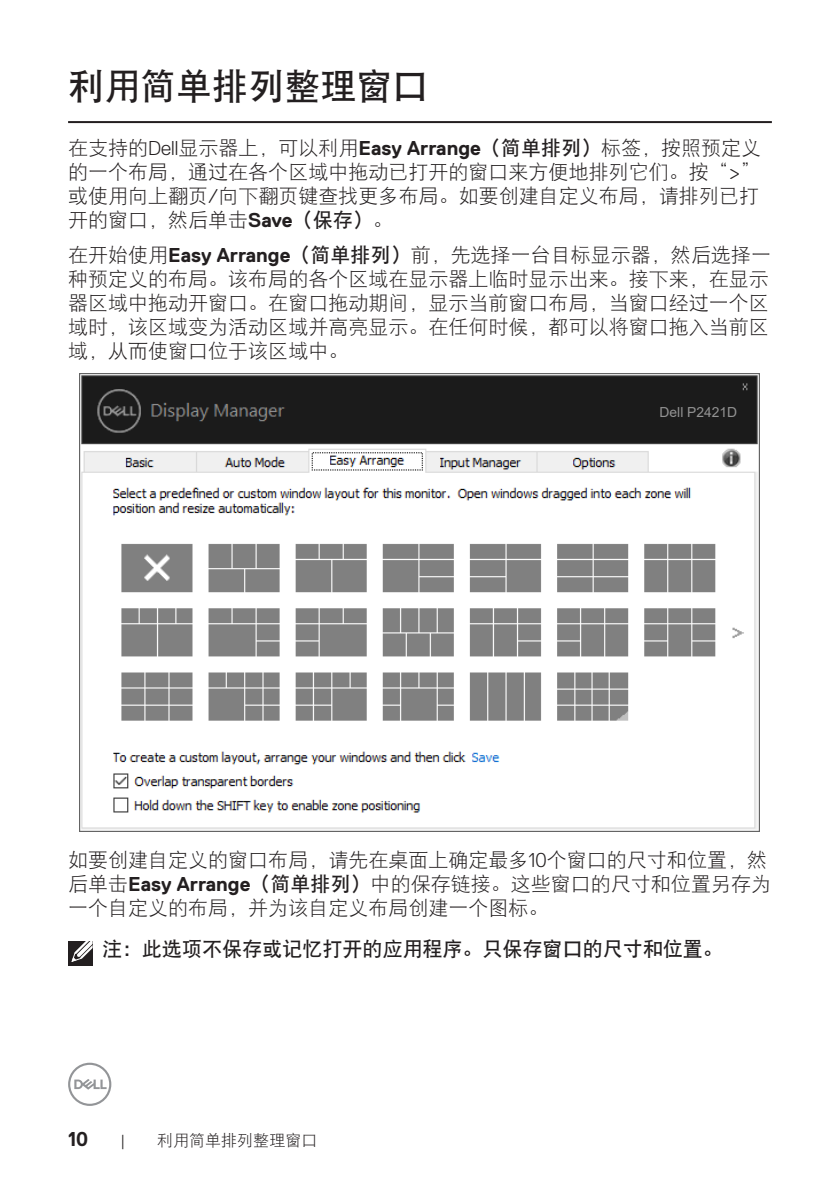
<style>
.page{position:relative;width:840px;height:1191px;background:#fff}
.page>*{position:absolute;margin:0;border:0;box-sizing:border-box;transform-origin:0 0}
.Head_1{font:36px "DFP Hei W7";color:#231f20}
.Paragraph{font:20px/24px "DFP Hei W3";color:#231f20;text-align:justify}
.Note{font:20px "DFP Hei W7";color:#231f20}
.t1{font:700 20px "Dell Replica";color:#231f20}
.t2{font:16px "DFP Hei W3";color:#231f20}
.t3{font:300 16px "Dell Replica";color:#231f20}
.t4{font:13.8px "Arial";color:#939393}
.s1{font-family:"Dell Replica";font-weight:300}
.s2{font-family:"Dell Replica";font-weight:700}
.s3{font-family:"DFP Hei W7"}
</style>
<div class="page">
<svg style="left:68px;top:1062px;width:43px;height:44px"></svg>
<hr style="left:68px;top:121px;width:703px;height:2px;background:#231f20">
<img style="left:79px;top:373px;width:680px;height:458px">
<div style="left:639px;top:402px;width:109px;height:21px;background:#1b1b1b"></div>
<div style="left:68px;top:941px;width:24px;height:24px;background:#231f20"></div>
<svg style="left:71px;top:941px;width:22px;height:22px"></svg>
<p class="Head_1" style="left:68px;top:68px;width:361px">利用简单排列整理窗口</p>
<p class="Paragraph" style="left:68px;top:136px;width:694px">在支持的<span class="s1">Dell</span>显示器上，可以利用<span class="s2">Easy Arrange</span><span class="s3">（简单排列）</span>标签，按照预定义的一个布局，通过在各个区域中拖动已打开的窗口来方便地排列它们。按“<span class="s1">&gt;</span>”或使用向上翻页<span class="s1">/</span>向下翻页键查找更多布局。如要创建自定义布局，请排列已打开的窗口，然后单击<span class="s2">Save</span><span class="s3">（保存）</span>。</p>
<p class="Paragraph" style="left:68px;top:243px;width:704px">在开始使用<span class="s2">Easy Arrange</span><span class="s3">（简单排列）</span>前，先选择一台目标显示器，然后选择一种预定义的布局。该布局的各个区域在显示器上临时显示出来。接下来，在显示器区域中拖动开窗口。在窗口拖动期间，显示当前窗口布局，当窗口经过一个区域时，该区域变为活动区域并高亮显示。在任何时候，都可以将窗口拖入当前区域，从而使窗口位于该区域中。</p>
<p class="t4" style="left:659px;top:403px;width:79px">Dell P2421D</p>
<p class="Paragraph" style="left:68px;top:848px;width:704px;text-align:left">如要创建自定义的窗口布局，请先在桌面上确定最多<span class="s1">10</span>个窗口的尺寸和位置，然后单击<span class="s2">Easy Arrange</span><span class="s3">（简单排列）</span>中的保存链接。这些窗口的尺寸和位置另存为一个自定义的布局，并为该自定义布局创建一个图标。</p>
<p class="Note" style="left:102px;top:939px;width:622px">注：此选项不保存或记忆打开的应用程序。只保存窗口的尺寸和位置。</p>
<p class="t1" style="left:68px;top:1127px;width:22px">10</p>
<p class="t3" style="left:120px;top:1131px;width:6px">|</p>
<p class="t2" style="left:157px;top:1132px;width:161px">利用简单排列整理窗口</p>
</div>
